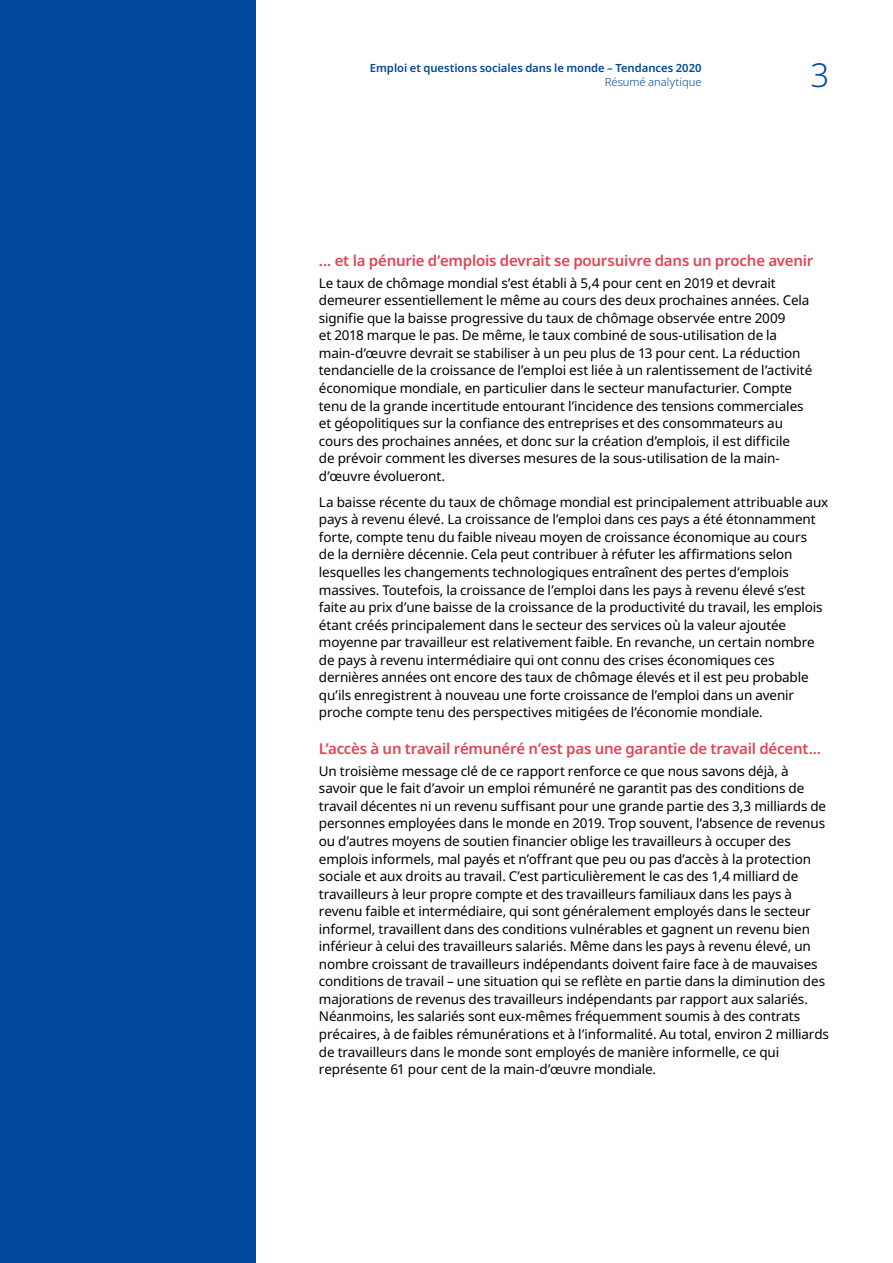
<style>
.page{position:relative;width:893px;height:1263px;background:#fff}
.page>*{position:absolute;margin:0;border:0;box-sizing:border-box;transform-origin:0 0}
.t1{font:300 33px "Noto Sans";color:#00489a}
.t2{font:600 15px "Noto Sans";letter-spacing:-.015em;color:#e44356}
.t3{font:13.5px/17.5px "Noto Sans";letter-spacing:-.01em;color:#000}
.t4{font:600 11.25px "Noto Sans";color:#00489a}
.t5{font:300 11.25px "Noto Sans";color:#00489a}
</style>
<div class="page">
<div style="left:0;top:0;width:255px;height:1263px;background:#00489a"></div>
<p class="t4" style="left:370px;top:60px;width:333px">Emploi et questions sociales dans le monde – Tendances 2020</p>
<p class="t5" style="left:605px;top:74px;width:98px">Résumé analytique</p>
<h1 class="t1" style="left:810px;top:52px;width:20px">3</h1>
<p class="t2" style="left:319px;top:250px;width:496px">... et la pénurie d’emplois devrait se poursuivre dans un proche avenir</p>
<p class="t3" style="left:319px;top:274px;width:495px">Le taux de chômage mondial s’est établi à 5,4 pour cent en 2019 et devrait demeurer essentiellement le même au cours des deux prochaines années. Cela signifie que la baisse progressive du taux de chômage observée entre 2009<br>et 2018 marque le pas. De même, le taux combiné de sous-utilisation de la main-d’œuvre devrait se stabiliser à un peu plus de 13 pour cent. La réduction tendancielle de la croissance de l’emploi est liée à un ralentissement de l’activité économique mondiale, en particulier dans le secteur manufacturier. Compte tenu de la grande incertitude entourant l’incidence des tensions commerciales et géopolitiques sur la confiance des entreprises et des consommateurs au cours des prochaines années, et donc sur la création d’emplois, il est difficile<br>de prévoir comment les diverses mesures de la sous-utilisation de la main&shy;d’œuvre évolueront.</p>
<p class="t3" style="left:319px;top:493px;width:511px">La baisse récente du taux de chômage mondial est principalement attribuable aux pays à revenu élevé. La croissance de l’emploi dans ces pays a été étonnamment forte, compte tenu du faible niveau moyen de croissance économique au cours<br>de la dernière décennie. Cela peut contribuer à réfuter les affirmations selon lesquelles les changements technologiques entraînent des pertes d’emplois massives. Toutefois, la croissance de l’emploi dans les pays à revenu élevé s’est faite au prix d’une baisse de la croissance de la productivité du travail, les emplois étant créés principalement dans le secteur des services où la valeur ajoutée moyenne par travailleur est relativement faible. En revanche, un certain nombre de pays à revenu intermédiaire qui ont connu des crises économiques ces dernières années ont encore des taux de chômage élevés et il est peu probable qu’ils enregistrent à nouveau une forte croissance de l’emploi dans un avenir proche compte tenu des perspectives mitigées de l’économie mondiale.</p>
<p class="t2" style="left:319px;top:738px;width:504px">L’accès à un travail rémunéré n’est pas une garantie de travail décent...</p>
<p class="t3" style="left:319px;top:762px;width:512px">Un troisième message clé de ce rapport renforce ce que nous savons déjà, à savoir que le fait d’avoir un emploi rémunéré ne garantit pas des conditions de travail décentes ni un revenu suffisant pour une grande partie des 3,3 milliards de personnes employées dans le monde en 2019. Trop souvent, l’absence de revenus ou d’autres moyens de soutien financier oblige les travailleurs à occuper des emplois informels, mal payés et n’offrant que peu ou pas d’accès à la protection sociale et aux droits au travail. C’est particulièrement le cas des 1,4 milliard de travailleurs à leur propre compte et des travailleurs familiaux dans les pays à revenu faible et intermédiaire, qui sont généralement employés dans le secteur informel, travaillent dans des conditions vulnérables et gagnent un revenu bien inférieur à celui des travailleurs salariés. Même dans les pays à revenu élevé, un nombre croissant de travailleurs indépendants doivent faire face à de mauvaises conditions de travail – une situation qui se reflète en partie dans la diminution des majorations de revenus des travailleurs indépendants par rapport aux salariés.<br>Néanmoins, les salariés sont eux-mêmes fréquemment soumis à des contrats précaires, à de faibles rémunérations et à l’informalité. Au total, environ 2 milliards de travailleurs dans le monde sont employés de manière informelle, ce qui représente 61 pour cent de la main-d’œuvre mondiale.</p>
</div>
